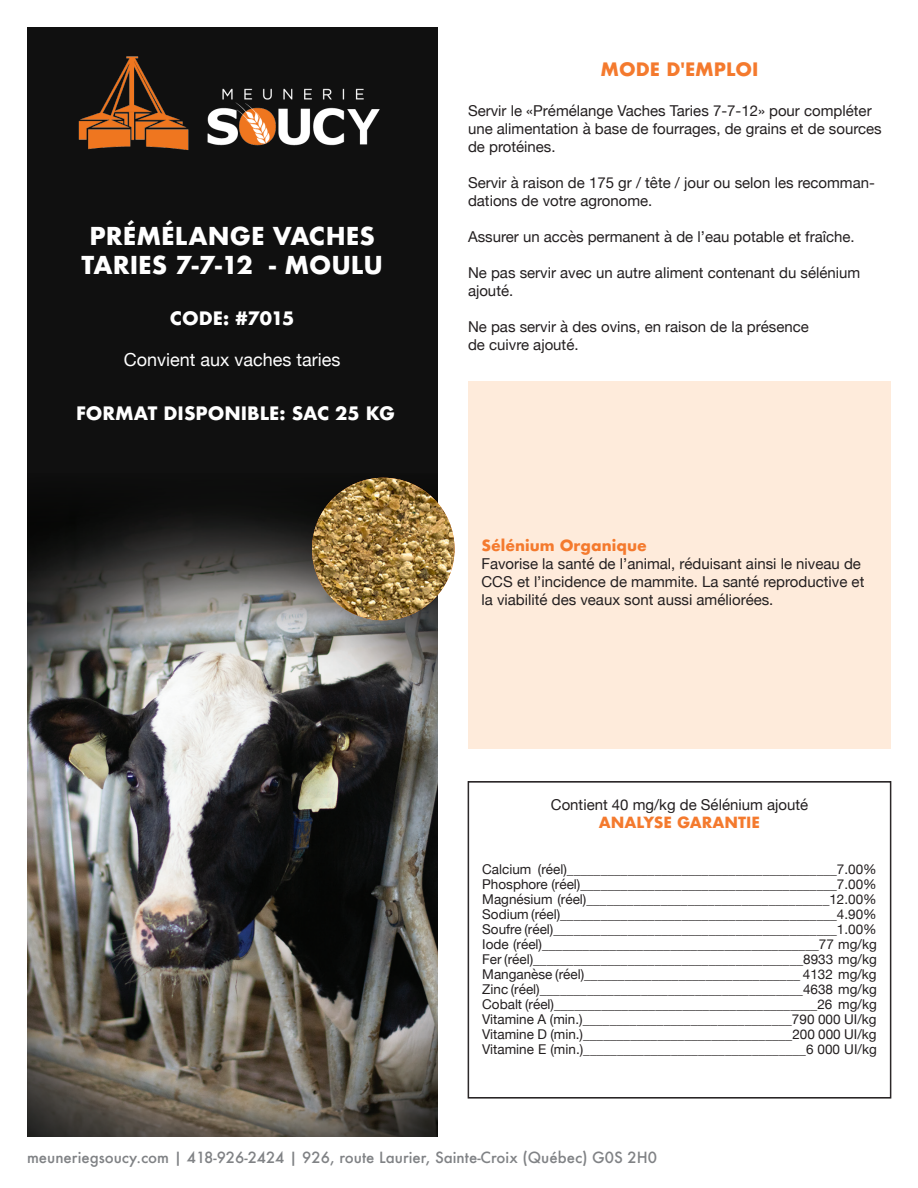
<style>
.page{position:relative;width:918px;height:1188px;background:#fff}
.page>*{position:absolute;margin:0;border:0;box-sizing:border-box;transform-origin:0 0}
.t1{font:700 24px/28.8px "Futura";color:#fff;text-align:center}
.t2{font:700 18px "Futura";color:#fff}
.t3{font:18px "Helvetica Neue";color:#fff}
.t4{font:700 18px "Futura";color:#f47a2e}
.t5{font:15px/18px "Helvetica Neue";color:#231f20}
.t6{font:500 15px "Futura";color:#808285}
.t7{font:700 15px "Futura";color:#f47a2e}
.t8{font:13.5px "Helvetica Neue";color:#231f20}
</style>
<div class="page">
<div style="left:27px;top:27px;width:410px;height:683px;background:#101010"></div>
<img style="left:27px;top:570px;width:410px;height:566px">
<img style="left:78px;top:56px;width:302px;height:94px">
<div style="left:468px;top:381px;width:423px;height:367px;background:#feebdb"></div>
<svg style="left:468px;top:781px;width:423px;height:317px"></svg>
<div style="left:469px;top:782px;width:422px;height:316px;border:1px solid #231f20"></div>
<svg style="left:27px;top:477px;width:402px;height:93px"></svg>
<img style="left:312px;top:478px;width:143px;height:142px;border-radius:71px">
<p class="t1" style="left:81px;top:222px;width:303px">PRÉMÉLANGE VACHES<br>TARIES 7-7-12 - MOULU</p>
<p class="t2" style="left:170px;top:305px;width:126px">CODE: #7015</p>
<p class="t3" style="left:124px;top:346px;width:218px">Convient aux vaches taries</p>
<p class="t2" style="left:76px;top:400px;width:321px">FORMAT DISPONIBLE: SAC 25 KG</p>
<p class="t4" style="left:601px;top:56px;width:159px">MODE D'EMPLOI</p>
<p class="t5" style="left:468px;top:102px;width:415px">Servir le «Prémélange Vaches Taries 7-7-12» pour compléter une alimentation à base de fourrages, de grains et de sources de protéines.</p>
<p class="t5" style="left:468px;top:174px;width:409px">Servir à raison de 175 gr / tête / jour ou selon les recomman&shy;dations de votre agronome.</p>
<p class="t5" style="left:468px;top:228px;width:388px">Assurer un accès permanent à de l’eau potable et fraîche.</p>
<p class="t5" style="left:468px;top:264px;width:394px">Ne pas servir avec un autre aliment contenant du sélénium ajouté.</p>
<p class="t5" style="left:468px;top:318px;width:342px">Ne pas servir à des ovins, en raison de la présence</p>
<p class="t5" style="left:468px;top:336px;width:112px">de cuivre ajouté.</p>
<p class="t7" style="left:482px;top:534px;width:167px">Sélénium Organique</p>
<p class="t5" style="left:482px;top:555px;width:384px">Favorise la santé de l’animal, réduisant ainsi le niveau de<br>CCS et l’incidence de mammite. La santé reproductive et la viabilité des veaux sont aussi améliorées.</p>
<p class="t5" style="left:551px;top:797px;width:259px">Contient 40 mg/kg de Sélénium ajouté</p>
<p class="t7" style="left:599px;top:812px;width:163px">ANALYSE GARANTIE</p>
<p class="t8" style="left:482px;top:859px;width:396px">Calcium (réel)________________________________________7.00%</p>
<p class="t8" style="left:482px;top:874px;width:396px">Phosphore (réel)______________________________________7.00%</p>
<p class="t8" style="left:482px;top:889px;width:396px">Magnésium (réel)____________________________________12.00%</p>
<p class="t8" style="left:482px;top:904px;width:396px">Sodium (réel)_________________________________________4.90%</p>
<p class="t8" style="left:482px;top:919px;width:396px">Soufre (réel)__________________________________________1.00%</p>
<p class="t8" style="left:482px;top:934px;width:396px">Iode (réel)_________________________________________77 mg/kg</p>
<p class="t8" style="left:482px;top:949px;width:396px">Fer (réel)________________________________________8933 mg/kg</p>
<p class="t8" style="left:482px;top:964px;width:396px">Manganèse (réel)________________________________ 4132 mg/kg</p>
<p class="t8" style="left:482px;top:979px;width:396px">Zinc (réel)_______________________________________4638 mg/kg</p>
<p class="t8" style="left:482px;top:994px;width:396px">Cobalt (réel)_______________________________________26 mg/kg</p>
<p class="t8" style="left:482px;top:1009px;width:396px">Vitamine A (min.)_______________________________790 000 UI/kg</p>
<p class="t8" style="left:482px;top:1024px;width:396px">Vitamine D (min.)_______________________________200 000 UI/kg</p>
<p class="t8" style="left:482px;top:1039px;width:396px">Vitamine E (min.)_________________________________6 000 UI/kg</p>
<p class="t6" style="left:27px;top:1148px;width:632px">meuneriegsoucy.com | 418-926-2424 | 926, route Laurier, Sainte-Croix (Québec) G0S 2H0</p>
</div>
